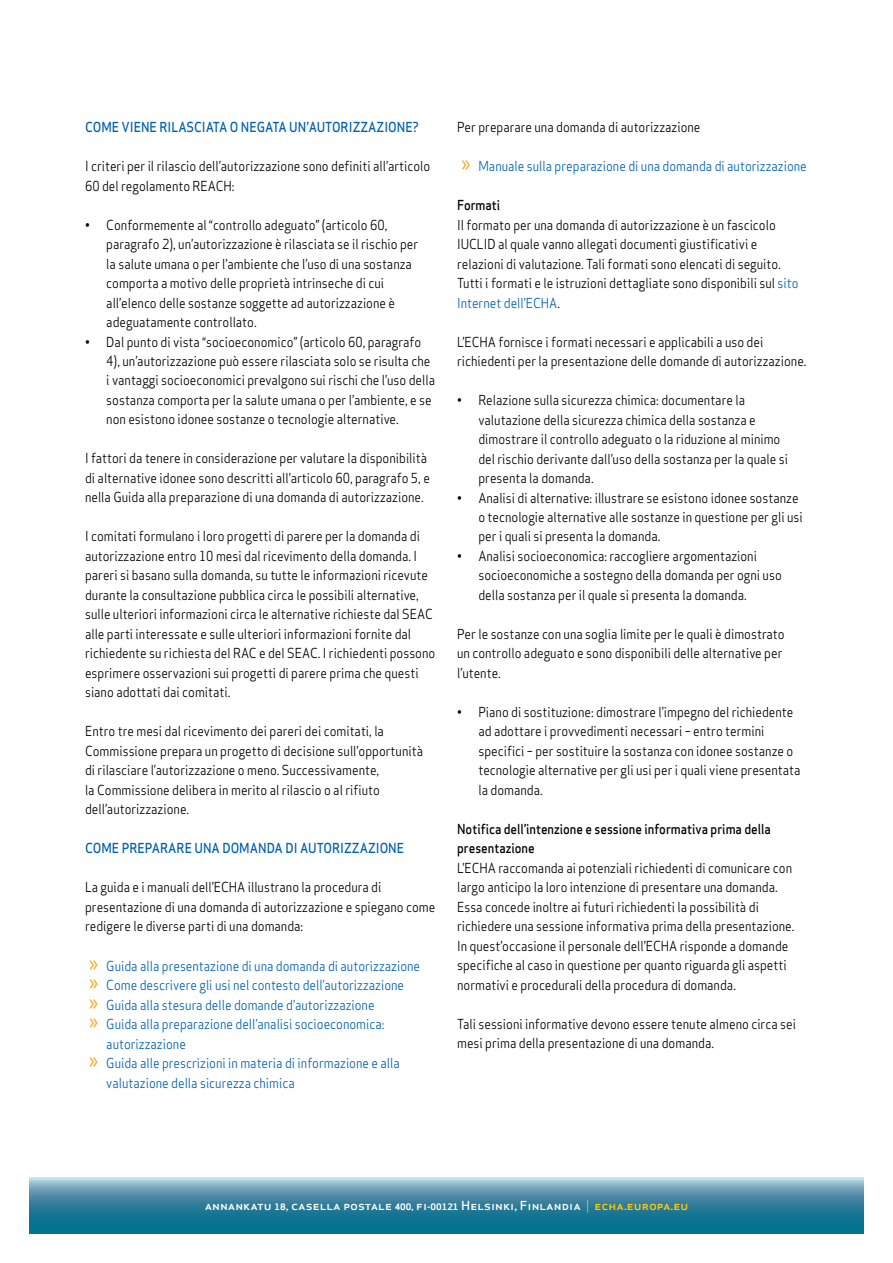
<style>
.page{position:relative;width:893px;height:1263px;background:#fff}
.page>*{position:absolute;margin:0;border:0;box-sizing:border-box;transform-origin:0 0}
.t1{font:13.5px/19.5px "Apex Sans";color:#000;scale:.9 1}
.t2{font:13.5px "Apex Sans";color:#0061af;scale:.9 1}
.t3{font:500 13.5px "Apex Sans";color:#0061af;scale:.9 1}
.t4{font:500 13.5px/19.5px "Apex Sans";color:#000;scale:.9 1}
.t5{font:500 12.15px "Apex Sans";color:#fff;scale:1.08 1}
.s1{font-family:"Myriad Pro";font-size:24px;color:#faa61a}
.s2{color:#0061af}
.s3{font-weight:700;font-size:8.7px}
.s4{font-weight:700;font-size:8.25px}
.s5{font-weight:300}
.s6{color:#ffcb05}
</style>
<div class="page">
<svg style="left:30px;top:1178px;width:833px;height:55px;background:#3e8aa5"></svg>
<p class="t3" style="left:85px;top:115px;width:372px">COME VIENE RILASCIATA O NEGATA UN’AUTORIZZAZIONE?</p>
<p class="t1" style="left:85px;top:155px;width:385px">I criteri per il rilascio dell’autorizzazione sono definiti all’articolo<br>60 del regolamento REACH:</p>
<p class="t1" style="left:106px;top:214px;width:348px;text-indent:-21px">• Conformemente al “controllo adeguato” (articolo 60, paragrafo 2), un’autorizzazione è rilasciata se il rischio per la salute umana o per l’ambiente che l’uso di una sostanza comporta a motivo delle proprietà intrinseche di cui all’elenco delle sostanze soggette ad autorizzazione è adeguatamente controllato.</p>
<p class="t1" style="left:106px;top:330px;width:367px;text-indent:-21px">• Dal punto di vista “socioeconomico” (articolo 60, paragrafo 4), un’autorizzazione può essere rilasciata solo se risulta che i vantaggi socioeconomici prevalgono sui rischi che l’uso della sostanza comporta per la salute umana o per l’ambiente, e se non esistono idonee sostanze o tecnologie alternative.</p>
<p class="t1" style="left:85px;top:447px;width:385px">I fattori da tenere in considerazione per valutare la disponibilità di alternative idonee sono descritti all’articolo 60, paragrafo 5, e nella Guida alla preparazione di una domanda di autorizzazione.</p>
<p class="t1" style="left:85px;top:525px;width:391px">I comitati formulano i loro progetti di parere per la domanda di autorizzazione entro 10 mesi dal ricevimento della domanda. I pareri si basano sulla domanda, su tutte le informazioni ricevute durante la consultazione pubblica circa le possibili alternative, sulle ulteriori informazioni circa le alternative richieste dal SEAC alle parti interessate e sulle ulteriori informazioni fornite dal richiedente su richiesta del RAC e del SEAC. I richiedenti possono esprimere osservazioni sui progetti di parere prima che questi siano adottati dai comitati.</p>
<p class="t1" style="left:85px;top:720px;width:377px">Entro tre mesi dal ricevimento dei pareri dei comitati, la Commissione prepara un progetto di decisione sull’opportunità di rilasciare l’autorizzazione o meno. Successivamente,<br>la Commissione delibera in merito al rilascio o al rifiuto dell’autorizzazione.</p>
<p class="t3" style="left:85px;top:836px;width:356px">COME PREPARARE UNA DOMANDA DI AUTORIZZAZIONE</p>
<p class="t1" style="left:85px;top:876px;width:391px">La guida e i manuali dell’ECHA illustrano la procedura di presentazione di una domanda di autorizzazione e spiegano come redigere le diverse parti di una domanda:</p>
<p class="t2" style="left:89px;top:955px;width:369px"><span class="s1">»</span> Guida alla presentazione di una domanda di autorizzazione</p>
<p class="t2" style="left:89px;top:974px;width:351px"><span class="s1">»</span> Come descrivere gli usi nel contesto dell’autorizzazione</p>
<p class="t2" style="left:89px;top:994px;width:319px"><span class="s1">»</span> Guida alla stesura delle domande d’autorizzazione</p>
<p class="t2" style="left:89px;top:1013px;width:329px"><span class="s1">»</span> Guida alla preparazione dell’analisi socioeconomica:</p>
<p class="t2" style="left:106px;top:1032px;width:90px">autorizzazione</p>
<p class="t2" style="left:89px;top:1052px;width:347px"><span class="s1">»</span> Guida alle prescrizioni in materia di informazione e alla</p>
<p class="t2" style="left:106px;top:1071px;width:211px">valutazione della sicurezza chimica</p>
<p class="t1" style="left:457px;top:116px;width:272px">Per preparare una domanda di autorizzazione</p>
<p class="t2" style="left:461px;top:155px;width:385px"><span class="s1">»</span> Manuale sulla preparazione di una domanda di autorizzazione</p>
<p class="t4" style="left:457px;top:194px;width:49px">Formati</p>
<p class="t1" style="left:457px;top:214px;width:381px">Il formato per una domanda di autorizzazione è un fascicolo IUCLID al quale vanno allegati documenti giustificativi e relazioni di valutazione. Tali formati sono elencati di seguito.<br>Tutti i formati e le istruzioni dettagliate sono disponibili sul <span class="s2">sito Internet dell’ECHA</span>.</p>
<p class="t1" style="left:457px;top:330px;width:390px">L’ECHA fornisce i formati necessari e applicabili a uso dei richiedenti per la presentazione delle domande di autorizzazione.</p>
<p class="t1" style="left:478px;top:389px;width:346px;text-indent:-21px">• Relazione sulla sicurezza chimica: documentare la valutazione della sicurezza chimica della sostanza e dimostrare il controllo adeguato o la riduzione al minimo del rischio derivante dall’uso della sostanza per la quale si presenta la domanda.</p>
<p class="t1" style="left:478px;top:486px;width:362px;text-indent:-21px">• Analisi di alternative: illustrare se esistono idonee sostanze o tecnologie alternative alle sostanze in questione per gli usi per i quali si presenta la domanda.</p>
<p class="t1" style="left:478px;top:545px;width:339px;text-indent:-21px">• Analisi socioeconomica: raccogliere argomentazioni socioeconomiche a sostegno della domanda per ogni uso della sostanza per il quale si presenta la domanda.</p>
<p class="t1" style="left:457px;top:623px;width:365px">Per le sostanze con una soglia limite per le quali è dimostrato un controllo adeguato e sono disponibili delle alternative per l’utente.</p>
<p class="t1" style="left:478px;top:701px;width:359px;text-indent:-21px">• Piano di sostituzione: dimostrare l’impegno del richiedente ad adottare i provvedimenti necessari – entro termini specifici – per sostituire la sostanza con idonee sostanze o tecnologie alternative per gli usi per i quali viene presentata la domanda.</p>
<p class="t4" style="left:457px;top:817px;width:350px">Notifica dell’intenzione e sessione informativa prima della presentazione</p>
<p class="t1" style="left:457px;top:857px;width:376px">L’ECHA raccomanda ai potenziali richiedenti di comunicare con largo anticipo la loro intenzione di presentare una domanda.<br>Essa concede inoltre ai futuri richiedenti la possibilità di richiedere una sessione informativa prima della presentazione.<br>In quest’occasione il personale dell’ECHA risponde a domande specifiche al caso in questione per quanto riguarda gli aspetti normativi e procedurali della procedura di domanda.</p>
<p class="t1" style="left:457px;top:1013px;width:378px">Tali sessioni informative devono essere tenute almeno circa sei mesi prima della presentazione di una domanda.</p>
<p class="t5" style="left:205px;top:1195px;width:449px">annankatu <span class="s3">18</span>, casella postale <span class="s3">400,</span> fi<span class="s4">-</span><span class="s3">00121</span> Helsinki, Finlandia <span class="s5">|</span> <span class="s6">echa.europa.eu</span></p>
</div>
